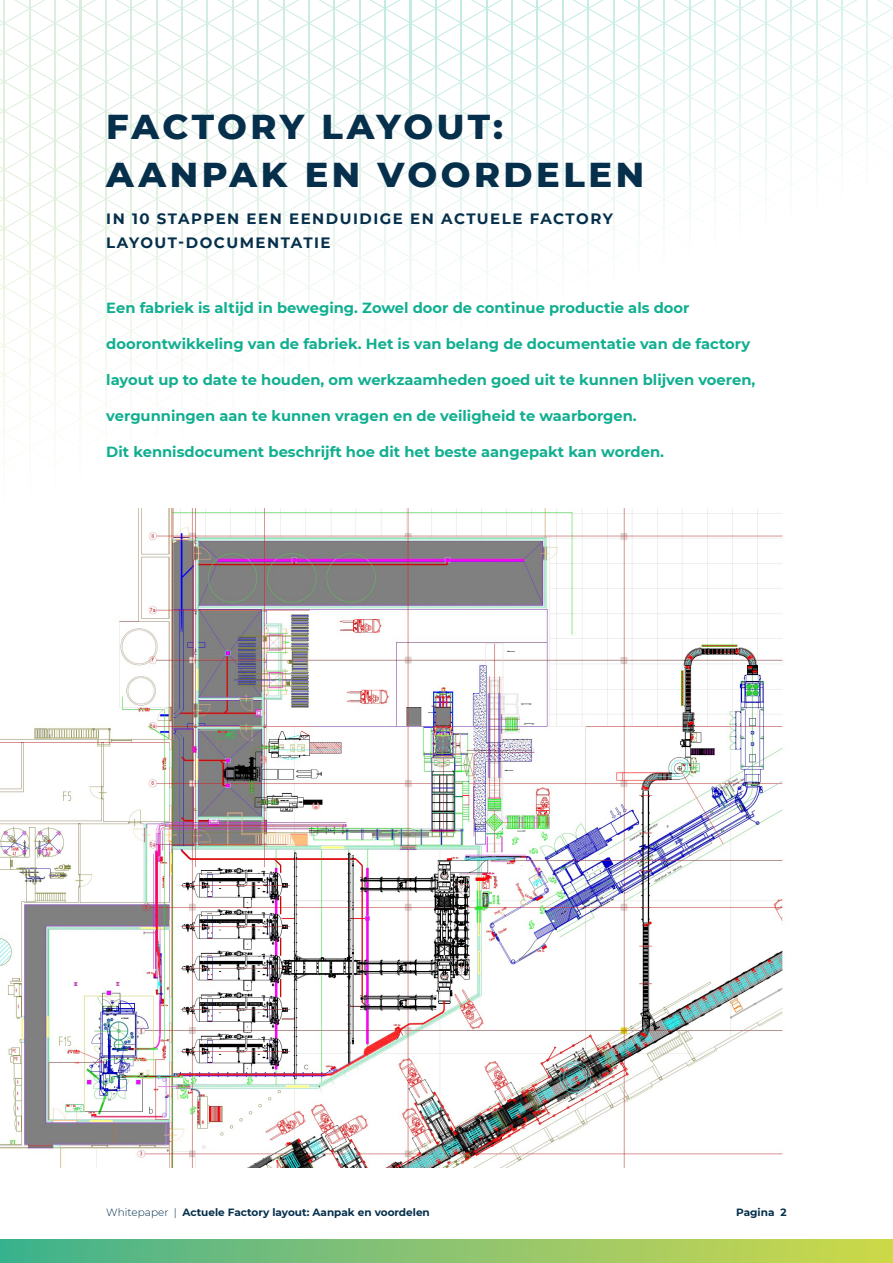
<style>
.page{position:relative;width:893px;height:1263px;background:#fff}
.page>*{position:absolute;margin:0;border:0;box-sizing:border-box;transform-origin:0 0}
.t1{font:800 35.25px/48px "Montserrat";letter-spacing:.1em;color:#052f4b}
.t2{font:700 15px/24px "Montserrat";letter-spacing:.1em;color:#052f4b}
.t3{font:700 14.7px "Montserrat";color:#11af90}
.t4{font:700 10.5px "Montserrat";color:#052f4b}
.s1{font-weight:300}
</style>
<div class="page">
<div style="left:0;top:1239px;width:893px;height:24px;background:linear-gradient(to right,#43b191,#d1d84c)"></div>
<svg style="left:0;top:0;width:29px;height:446px"></svg>
<svg style="left:29px;top:0;width:51px;height:436px"></svg>
<svg style="left:80px;top:0;width:51px;height:413px"></svg>
<svg style="left:131px;top:0;width:51px;height:389px"></svg>
<svg style="left:182px;top:0;width:51px;height:370px"></svg>
<svg style="left:233px;top:0;width:50px;height:346px"></svg>
<svg style="left:283px;top:0;width:78px;height:323px"></svg>
<svg style="left:334px;top:0;width:128px;height:302px"></svg>
<svg style="left:385px;top:0;width:208px;height:273px"></svg>
<svg style="left:436px;top:0;width:254px;height:243px"></svg>
<svg style="left:486px;top:0;width:281px;height:214px"></svg>
<svg style="left:537px;top:0;width:306px;height:185px"></svg>
<svg style="left:588px;top:0;width:304px;height:155px"></svg>
<svg style="left:639px;top:0;width:254px;height:126px"></svg>
<img style="left:0;top:508px;width:784px;height:659px">
<h1 class="t1" style="left:106px;top:100px;width:539px">FACTORY LAYOUT:<br>AANPAK EN VOORDELEN</h1>
<p class="t2" style="left:106px;top:206px;width:508px">IN 10 STAPPEN EEN EENDUIDIGE EN ACTUELE FACTORY<br>LAYOUT-DOCUMENTATIE</p>
<p class="t3" style="left:106px;top:297px;width:585px">Een fabriek is altijd in beweging. Zowel door de continue productie als door</p>
<p class="t3" style="left:106px;top:333px;width:645px">doorontwikkeling van de fabriek. Het is van belang de documentatie van de factory</p>
<p class="t3" style="left:106px;top:369px;width:650px">layout up to date te houden, om werkzaamheden goed uit te kunnen blijven voeren,</p>
<p class="t3" style="left:106px;top:405px;width:532px">vergunningen aan te kunnen vragen en de veiligheid te waarborgen.</p>
<p class="t3" style="left:106px;top:441px;width:559px">Dit kennisdocument beschrijft hoe dit het beste aangepakt kan worden.</p>
<p class="t4" style="left:106px;top:1205px;width:325px"><span class="s1">Whitepaper |</span> Actuele Factory layout: Aanpak en voordelen</p>
<p class="t4" style="left:736px;top:1205px;width:52px">Pagina 2</p>
</div>
